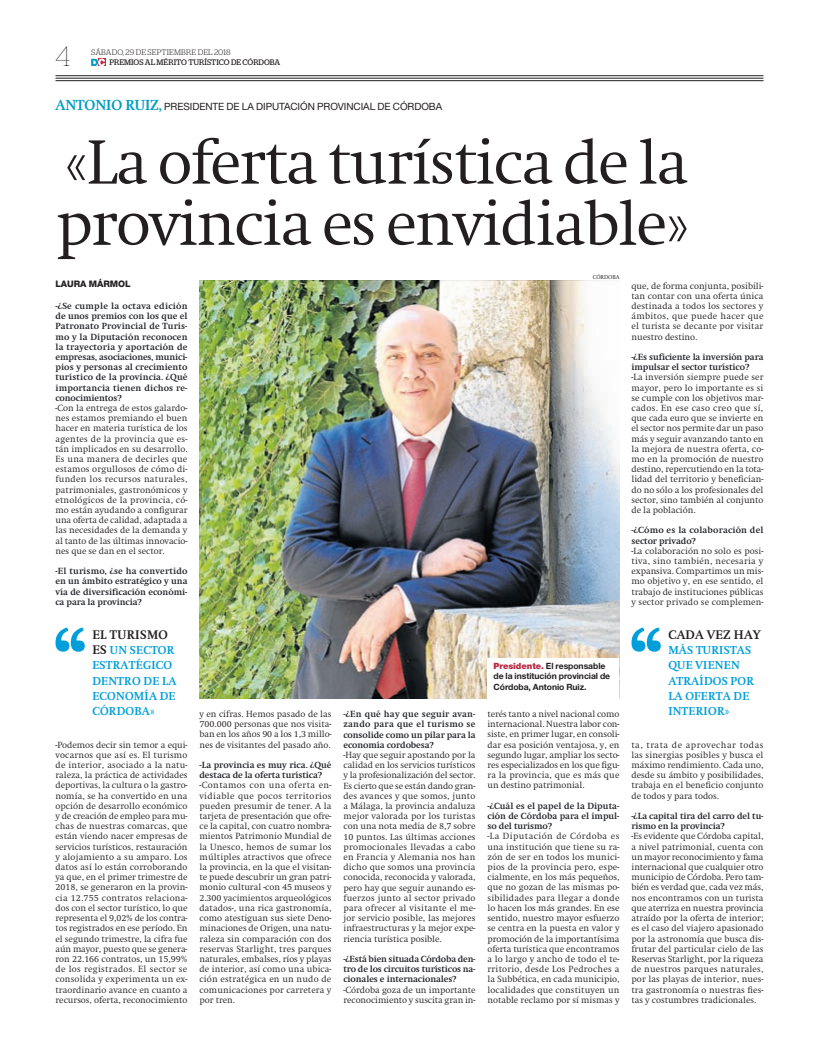
<style>
.page{position:relative;width:819px;height:1049px;background:#fff}
.page>*{position:absolute;margin:0;border:0;box-sizing:border-box;transform-origin:0 0}
.t1{font:300 60px/61.2px "Swift ND Std";letter-spacing:-.03em;color:#231f20}
.t2{font:100 28px "Stag";color:#231f20}
.t3{font:700 12px/15.3px "Swift EF";letter-spacing:.02em;color:#009fda}
.t4{font:10px "Helvetica Neue LT Std";letter-spacing:-.005em;color:#231f20}
.t5{font:800 9px "Helvetica Neue LT Std";letter-spacing:-.005em;color:#231f20}
.t6{font:300 8.6px/10.2px "Swift ND Std";color:#231f20}
.t7{font:700 8.6px/10.2px "Swift ND Std";letter-spacing:-.01em;color:#222428;text-align:justify}
.t8{font:700 8.6px/10.2px "Helvetica Neue LT Std";letter-spacing:-.005em;color:#231f20}
.t9{font:8px/10.4px "Stag";letter-spacing:.005em;color:#231f20}
.t10{font:300 5.5px "Swift ND Std";letter-spacing:-.01em;color:#231f20}
.s1{font-weight:300}
.s2{font-family:"Swift ND Std";font-weight:700;font-size:14px;color:#009dc4}
.s3{font-weight:700;color:#222428}
.s4{font-family:"Swift ND";color:#231f20}
.s5{font-weight:900;color:#ba2a42}
.s6{font-weight:300;color:#231f20}
</style>
<div class="page">
<img style="left:200px;top:281px;width:419px;height:418px">
<div style="left:488px;top:658px;width:132px;height:41px;background:#fff"></div>
<svg style="left:56px;top:627px;width:29px;height:25px"></svg>
<svg style="left:632px;top:627px;width:29px;height:25px"></svg>
<hr style="left:56px;top:76px;width:708px;height:1px;background:#231f20">
<hr style="left:56px;top:78px;width:708px;height:1px;background:#231f20">
<hr style="left:56px;top:80px;width:708px;height:1px;background:#231f20">
<svg style="left:91px;top:59px;width:14px;height:7px"></svg>
<p class="t2" style="left:56px;top:40px;width:16px">4</p>
<p class="t9" style="left:109px;top:47px;width:173px;text-indent:-18px"><span class="s1">SÁBADO, 29 DE SEPTIEMBRE DEL 2018<br></span>PREMIOS AL MÉRITO TURÍSTICO DE CÓRDOBA</p>
<p class="t4" style="left:56px;top:101px;width:388px"><span class="s2">ANTONIO RUIZ,</span> PRESIDENTE DE LA DIPUTACIÓN PROVINCIAL DE CÓRDOBA</p>
<p class="t1" style="left:56px;top:133px;width:636px">«La oferta turística de la provincia es envidiable»</p>
<p class="t5" style="left:56px;top:278px;width:77px">LAURA MÁRMOL</p>
<p class="t6" style="left:56px;top:301px;width:134px"><span class="s3">-¿Se cumple la octava edición de unos premios con los que el<br>Patronato Provincial de Turis&shy;mo y la Diputación reconocen la trayectoria y aportación de empresas, asociaciones, munici&shy;pios y personas al crecimiento turístico de la provincia. ¿Qué importancia tienen dichos re&shy;conocimientos?<br></span>-Con la entrega de estos galardo&shy;nes estamos premiando el buen hacer en materia turística de los agentes de la provincia que es&shy;tán implicados en su desarrollo.<br>Es una manera de decirles que estamos orgullosos de cómo di&shy;funden los recursos naturales, patrimoniales, gastronómicos y etnológicos de la provincia, có&shy;mo están ayudando a configurar una oferta de calidad, adaptada a las necesidades de la demanda y al tanto de las últimas innovacio&shy;nes que se dan en el sector.</p>
<p class="t7" style="left:56px;top:566px;width:134px">-El turismo, ¿se ha convertido en un ámbito estratégico y una vía de diversificación económi&shy;ca para la provincia?</p>
<p class="t10" style="left:593px;top:273px;width:28px">CÓRDOBA</p>
<p class="t6" style="left:632px;top:281px;width:134px;text-align:justify">que, de forma conjunta, posibili&shy;tan contar con una oferta única destinada a todos los sectores y ámbitos, que puede hacer que el turista se decante por visitar nuestro destino.</p>
<p class="t6" style="left:632px;top:352px;width:134px"><span class="s3">-¿Es suficiente la inversión para impulsar el sector turístico?<br></span>-La inversión siempre puede ser mayor, pero lo importante es si se cumple con los objetivos mar&shy;cados. En ese caso creo que sí, que cada euro que se invierte en el sector nos permite dar un paso más y seguir avanzando tanto en la mejora de nuestra oferta, co&shy;mo en la promoción de nuestro destino, repercutiendo en la tota&shy;lidad del territorio y benefician&shy;do no sólo a los profesionales del sector, sino también al conjunto de la población.</p>
<p class="t6" style="left:632px;top:525px;width:134px"><span class="s3">-¿Cómo es la colaboración del sector privado?<br></span>-La colaboración no solo es posi&shy;tiva, sino también, necesaria y expansiva. Compartimos un mis&shy;mo objetivo y, en ese sentido, el trabajo de instituciones públicas y sector privado se complemen-</p>
<p class="t3" style="left:92px;top:627px;width:86px"><span class="s4">EL TURISMO<br>ES</span> UN SECTOR<br>ESTRATÉGICO<br>DENTRO DE LA<br>ECONOMÍA DE<br>CÓRDOBA»</p>
<p class="t3" style="left:668px;top:627px;width:94px"><span class="s4">CADA VEZ HAY<br></span>MÁS TURISTAS<br>QUE VIENEN<br>ATRAÍDOS POR<br>LA OFERTA DE<br>INTERIOR»</p>
<p class="t8" style="left:494px;top:661px;width:118px"><span class="s5">Presidente.</span> El responsable de la institución provincial de<br>Córdoba, Antonio Ruiz.</p>
<p class="t6" style="left:200px;top:709px;width:134px;text-align:justify">y en cifras. Hemos pasado de las 700.000 personas que nos visita&shy;ban en los años 90 a los 1,3 millo&shy;nes de visitantes del pasado año.</p>
<p class="t6" style="left:200px;top:760px;width:134px"><span class="s3">-La provincia es muy rica. ¿Qué destaca de la oferta turística? </span>-Contamos con una oferta en&shy;vidiable que pocos territorios pueden presumir de tener. A la tarjeta de presentación que ofre&shy;ce la capital, con cuatro nombra&shy;mientos Patrimonio Mundial de la Unesco, hemos de sumar los múltiples atractivos que ofrece la provincia, en la que el visitan&shy;te puede descubrir un gran patri&shy;monio cultural -con 45 museos y<br>2.300 yacimientos arqueológicos datados-, una rica gastronomía, como atestiguan sus siete Deno&shy;minaciones de Origen, una natu&shy;raleza sin comparación con dos reservas Starlight, tres parques naturales, embalses, ríos y playas de interior, así como una ubica&shy;ción estratégica en un nudo de comunicaciones por carretera y por tren.</p>
<p class="t6" style="left:488px;top:709px;width:134px;text-align:justify">terés tanto a nivel nacional como internacional. Nuestra labor con&shy;siste, en primer lugar, en consoli&shy;dar esa posición ventajosa, y, en segundo lugar, ampliar los secto&shy;res especializados en los que figu&shy;ra la provincia, que es más que un destino patrimonial.</p>
<p class="t6" style="left:488px;top:801px;width:134px"><span class="s3">-¿Cuál es el papel de la Diputa&shy;ción de Córdoba para el impul&shy;so del turismo?<br></span>-La Diputación de Córdoba es una institución que tiene su ra&shy;zón de ser en todos los munici&shy;pios de la provincia pero, espe&shy;cialmente, en los más pequeños, que no gozan de las mismas po&shy;sibilidades para llegar a donde lo hacen los más grandes. En ese sentido, nuestro mayor esfuerzo se centra en la puesta en valor y promoción de la importantísima oferta turística que encontramos a lo largo y ancho de todo el te&shy;rritorio, desde Los Pedroches a la Subbética, en cada municipio, localidades que constituyen un notable reclamo por sí mismas y</p>
<p class="t6" style="left:344px;top:709px;width:134px"><span class="s3">-¿En qué hay que seguir avan&shy;zando para que el turismo se consolide como un pilar para la economía cordobesa?<br></span>-Hay que seguir apostando por la calidad en los servicios turísticos y la profesionalización del sector.<br>Es cierto que se están dando gran&shy;des avances y que somos, junto a Málaga, la provincia andaluza mejor valorada por los turistas con una nota media de 8,7 sobre<br>10 puntos. Las últimas acciones promocionales llevadas a cabo en Francia y Alemania nos han dicho que somos una provincia conocida, reconocida y valorada, pero hay que seguir aunando es&shy;fuerzos junto al sector privado para ofrecer al visitante el me&shy;jor servicio posible, las mejores infraestructuras y la mejor expe&shy;riencia turística posible.</p>
<p class="t7" style="left:344px;top:954px;width:134px;text-align:left">-¿Está bien situada Córdoba den&shy;tro de los circuitos turísticos na&shy;cionales e internacionales? <span class="s6">-Córdoba goza de un importante reconocimiento y suscita gran in-</span></p>
<p class="t6" style="left:56px;top:740px;width:134px;text-align:justify">-Podemos decir sin temor a equi&shy;vocarnos que así es. El turismo de interior, asociado a la natu&shy;raleza, la práctica de actividades deportivas, la cultura o la gastro&shy;nomía, se ha convertido en una opción de desarrollo económico y de creación de empleo para mu&shy;chas de nuestras comarcas, que están viendo nacer empresas de servicios turísticos, restauración y alojamiento a su amparo. Los datos así lo están corroborando ya que, en el primer trimestre de 2018, se generaron en la provin&shy;cia 12.755 contratos relaciona&shy;dos con el sector turístico, lo que representa el 9,02% de los contra&shy;tos registrados en ese período. En el segundo trimestre, la cifra fue aún mayor, puesto que se genera&shy;ron 22.166 contratos, un 15,99% de los registrados. El sector se consolida y experimenta un ex&shy;traordinario avance en cuanto a recursos, oferta, reconocimiento</p>
<p class="t6" style="left:632px;top:740px;width:134px;text-align:justify">ta, trata de aprovechar todas las sinergias posibles y busca el máximo rendimiento. Cada uno, desde su ámbito y posibilidades, trabaja en el beneficio conjunto de todos y para todos.</p>
<p class="t6" style="left:632px;top:811px;width:134px"><span class="s3">-¿La capital tira del carro del tu&shy;rismo en la provincia?<br></span>-Es evidente que Córdoba capital, a nivel patrimonial, cuenta con un mayor reconocimiento y fama internacional que cualquier otro municipio de Córdoba. Pero tam&shy;bién es verdad que, cada vez más, nos encontramos con un turista que aterriza en nuestra provincia atraído por la oferta de interior; es el caso del viajero apasionado por la astronomía que busca dis&shy;frutar del particular cielo de las<br>Reservas Starlight, por la riqueza de nuestros parques naturales, por las playas de interior, nues&shy;tra gastronomía o nuestras fies&shy;tas y costumbres tradicionales.</p>
</div>
